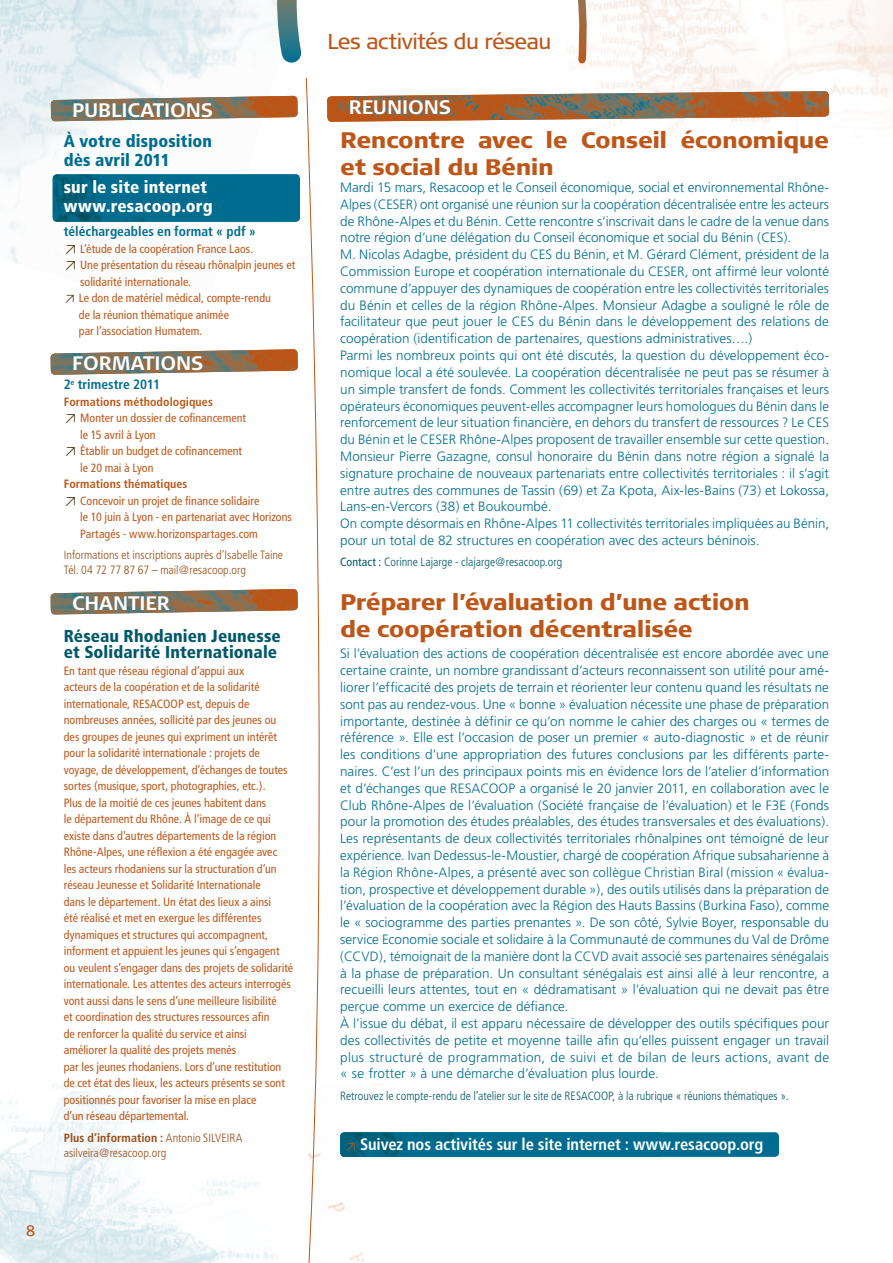
<style>
.page{position:relative;width:893px;height:1263px;background:#fff}
.page>*{position:absolute;margin:0;border:0;box-sizing:border-box;transform-origin:0 0}
.t1{font:900 22.5px/27px "Signa Column";letter-spacing:-.02em;color:#bc5719}
.t2{font:21.6px "Signa Column";letter-spacing:-.03em;color:#bc5719}
.t3{font:700 19.5px "Signa Column";letter-spacing:-.005em;color:#fff}
.t4{font:900 condensed 17.25px/16.5px "Frutiger";letter-spacing:.005em;color:#005869}
.t5{font:900 condensed 17.25px/19.5px "Frutiger";letter-spacing:.005em;color:#fff}
.t6{font:900 condensed 17.25px/19.5px "Frutiger";letter-spacing:.005em;color:#006d90}
.t7{font:700 condensed 16.5px "Frutiger";letter-spacing:-.005em;color:#fff}
.t8{font:15px "Signa Column";color:#bc5719}
.t9{font:300 13.5px/16.8px "Frutiger";letter-spacing:.005em;color:#006d90}
.t10{font:700 condensed 13.5px "Frutiger";letter-spacing:.005em;color:#006d90}
.t11{font:condensed 12px/16.5px "Frutiger";color:#bc5719}
.t12{font:300 condensed 12px/15px "Frutiger";color:#964d17}
.t13{font:300 condensed 12px "Frutiger";color:#005869}
.t14{font:700 condensed 12px "Frutiger";letter-spacing:.005em;color:#bc5719}
.s1{font-family:"DIN";font-stretch:normal;font-size:13.5px;color:#5e3e13}
.s2{font-family:"DIN";font-stretch:normal;color:#5e3e13}
.s3{font-weight:700}
.s4{font-weight:400}
.s5{font-family:"DIN";font-weight:400;font-stretch:normal;font-size:12px;color:#bc5719}
</style>
<div class="page">
<img style="left:100px;top:0;width:194px;height:147px">
<img style="left:0;top:0;width:100px;height:219px">
<img style="left:0;top:209px;width:35px;height:54px">
<img style="left:580px;top:0;width:313px;height:137px">
<img style="left:340px;top:1201px;width:25px;height:61px">
<img style="left:0;top:1079px;width:278px;height:184px">
<img style="left:340px;top:91px;width:489px;height:31px">
<img style="left:53px;top:174px;width:244px;height:48px">
<img style="left:51px;top:96px;width:246px;height:25px">
<img style="left:51px;top:349px;width:246px;height:26px">
<img style="left:51px;top:589px;width:246px;height:25px">
<svg style="left:297px;top:77px;width:43px;height:1186px"></svg>
<div style="left:340px;top:1132px;width:439px;height:25px;background:#006d90;border-radius:4px"></div>
<img style="left:340px;top:1132px;width:321px;height:25px">
<svg style="left:271px;top:0;width:31px;height:76px"></svg>
<svg style="left:567px;top:0;width:28px;height:67px"></svg>
<p class="t8" style="left:26px;top:1222px;width:11px">8</p>
<h3 class="t3" style="left:72px;top:99px;width:142px">PUBLICATIONS</h3>
<p class="t6" style="left:64px;top:131px;width:150px">À votre disposition dès avril 2011</p>
<p class="t5" style="left:64px;top:177px;width:150px">sur le site internet www.resacoop.org</p>
<p class="t10" style="left:64px;top:223px;width:194px">téléchargeables en format « pdf »</p>
<p class="t11" style="left:64px;top:240px;width:191px"><span class="s1">≥</span> L’étude de la coopération France Laos.</p>
<p class="t11" style="left:64px;top:257px;width:233px"><span class="s1">≥</span> Une présentation du réseau rhônalpin jeunes et</p>
<p class="t11" style="left:80px;top:273px;width:113px">solidarité internationale.</p>
<p class="t11" style="left:64px;top:290px;width:209px"><span class="s2">≥</span> Le don de matériel médical, compte-rendu</p>
<p class="t11" style="left:79px;top:306px;width:152px">de la réunion thématique animée</p>
<p class="t11" style="left:79px;top:323px;width:125px">par l’association Humatem.</p>
<h3 class="t3" style="left:72px;top:351px;width:133px">FORMATIONS</h3>
<p class="t10" style="left:64px;top:377px;width:98px">2<sup>e</sup> trimestre 2011</p>
<p class="t14" style="left:64px;top:394px;width:151px">Formations méthodologiques</p>
<p class="t11" style="left:64px;top:410px;width:184px"><span class="s1">≥</span> Monter un dossier de cofinancement</p>
<p class="t11" style="left:80px;top:426px;width:77px">le 15 avril à Lyon</p>
<p class="t11" style="left:64px;top:443px;width:180px"><span class="s1">≥</span> Établir un budget de cofinancement</p>
<p class="t11" style="left:80px;top:459px;width:75px">le 20 mai à Lyon</p>
<p class="t14" style="left:64px;top:477px;width:125px">Formations thématiques</p>
<p class="t11" style="left:64px;top:492px;width:197px"><span class="s1">≥</span> Concevoir un projet de finance solidaire</p>
<p class="t11" style="left:80px;top:509px;width:213px">le 10 juin à Lyon - en partenariat avec Horizons</p>
<p class="t11" style="left:80px;top:525px;width:179px">Partagés - www.horizonspartages.com</p>
<p class="t12" style="left:64px;top:548px;width:221px">Informations et inscriptions auprès d’Isabelle Taine<br>Tél. 04 72 77 87 67 – mail@resacoop.org</p>
<h3 class="t3" style="left:72px;top:592px;width:99px">CHANTIER</h3>
<p class="t4" style="left:64px;top:627px;width:218px">Réseau Rhodanien Jeunesse et Solidarité Internationale</p>
<p class="t11" style="left:64px;top:662px;width:231px">En tant que réseau régional d’appui aux<br>acteurs de la coopération et de la solidarité internationale, RESACOOP est, depuis de nombreuses années, sollicité par des jeunes ou des groupes de jeunes qui expriment un intérêt pour la solidarité internationale : projets de voyage, de développement, d’échanges de toutes sortes (musique, sport, photographies, etc.).<br>Plus de la moitié de ces jeunes habitent dans<br>le département du Rhône. À l’image de ce qui existe dans d’autres départements de la région Rhône-Alpes, une réflexion a été engagée avec<br>les acteurs rhodaniens sur la structuration d’un réseau Jeunesse et Solidarité Internationale<br>dans le département. Un état des lieux a ainsi<br>été réalisé et met en exergue les différentes dynamiques et structures qui accompagnent, informent et appuient les jeunes qui s’engagent ou veulent s’engager dans des projets de solidarité internationale. Les attentes des acteurs interrogés vont aussi dans le sens d’une meilleure lisibilité<br>et coordination des structures ressources afin<br>de renforcer la qualité du service et ainsi<br>améliorer la qualité des projets menés<br>par les jeunes rhodaniens. Lors d’une restitution de cet état des lieux, les acteurs présents se sont positionnés pour favoriser la mise en place<br>d’un réseau départemental.</p>
<p class="t12" style="left:64px;top:1130px;width:180px"><span class="s3">Plus d’information :</span> Antonio SILVEIRA asilveira@resacoop.org</p>
<h2 class="t2" style="left:327px;top:29px;width:225px">Les activités du réseau</h2>
<h3 class="t3" style="left:349px;top:96px;width:104px">REUNIONS</h3>
<h1 class="t1" style="left:340px;top:126px;width:490px">Rencontre avec le Conseil économique et social du Bénin</h1>
<p class="t9" style="left:340px;top:179px;width:490px">Mardi 15 mars, Resacoop et le Conseil économique, social et environnemental Rhône-Alpes (CESER) ont organisé une réunion sur la coopération décentralisée entre les acteurs de Rhône-Alpes et du Bénin. Cette rencontre s’inscrivait dans le cadre de la venue dans notre région d’une délégation du Conseil économique et social du Bénin (CES).<br>M. Nicolas Adagbe, président du CES du Bénin, et M. Gérard Clément, président de la Commission Europe et coopération internationale du CESER, ont affirmé leur volonté commune d’appuyer des dynamiques de coopération entre les collectivités territoriales du Bénin et celles de la région Rhône-Alpes. Monsieur Adagbe a souligné le rôle de facilitateur que peut jouer le CES du Bénin dans le développement des relations de coopération (identification de partenaires, questions administratives….)<br>Parmi les nombreux points qui ont été discutés, la question du développement éco&shy;nomique local a été soulevée. La coopération décentralisée ne peut pas se résumer à un simple transfert de fonds. Comment les collectivités territoriales françaises et leurs opérateurs économiques peuvent-elles accompagner leurs homologues du Bénin dans le renforcement de leur situation financière, en dehors du transfert de ressources ? Le CES du Bénin et le CESER Rhône-Alpes proposent de travailler ensemble sur cette question.<br>Monsieur Pierre Gazagne, consul honoraire du Bénin dans notre région a signalé la signature prochaine de nouveaux partenariats entre collectivités territoriales : il s’agit entre autres des communes de Tassin (69) et Za Kpota, Aix-les-Bains (73) et Lokossa, Lans-en-Vercors (38) et Boukoumbé.<br>On compte désormais en Rhône-Alpes 11 collectivités territoriales impliquées au Bénin, pour un total de 82 structures en coopération avec des acteurs béninois.</p>
<p class="t13" style="left:340px;top:555px;width:224px"><span class="s4">Contact :</span> Corinne Lajarge - clajarge@resacoop.org</p>
<h1 class="t1" style="left:340px;top:588px;width:411px">Préparer l’évaluation d’une action de coopération décentralisée</h1>
<p class="t9" style="left:340px;top:645px;width:490px">Si l’évaluation des actions de coopération décentralisée est encore abordée avec une certaine crainte, un nombre grandissant d’acteurs reconnaissent son utilité pour amé&shy;liorer l’efficacité des projets de terrain et réorienter leur contenu quand les résultats ne sont pas au rendez-vous. Une « bonne » évaluation nécessite une phase de préparation importante, destinée à définir ce qu’on nomme le cahier des charges ou « termes de référence ». Elle est l’occasion de poser un premier « auto-diagnostic » et de réunir les conditions d’une appropriation des futures conclusions par les différents parte&shy;naires. C’est l’un des principaux points mis en évidence lors de l’atelier d’information et d’échanges que RESACOOP a organisé le 20 janvier 2011, en collaboration avec le Club Rhône-Alpes de l’évaluation (Société française de l’évaluation) et le F3E (Fonds pour la promotion des études préalables, des études transversales et des évaluations).<br>Les représentants de deux collectivités territoriales rhônalpines ont témoigné de leur expérience. Ivan Dedessus-le-Moustier, chargé de coopération Afrique subsaharienne à la Région Rhône-Alpes, a présenté avec son collègue Christian Biral (mission « évalua&shy;tion, prospective et développement durable »), des outils utilisés dans la préparation de l’évaluation de la coopération avec la Région des Hauts Bassins (Burkina Faso), comme le « sociogramme des parties prenantes ». De son côté, Sylvie Boyer, responsable du service Economie sociale et solidaire à la Communauté de communes du Val de Drôme (CCVD), témoignait de la manière dont la CCVD avait associé ses partenaires sénégalais à la phase de préparation. Un consultant sénégalais est ainsi allé à leur rencontre, a recueilli leurs attentes, tout en « dédramatisant » l’évaluation qui ne devait pas être perçue comme un exercice de défiance.<br>À l’issue du débat, il est apparu nécessaire de développer des outils spécifiques pour des collectivités de petite et moyenne taille afin qu’elles puissent engager un travail plus structuré de programmation, de suivi et de bilan de leurs actions, avant de « se frotter » à une démarche d’évaluation plus lourde.</p>
<p class="t13" style="left:340px;top:1089px;width:450px">Retrouvez le compte-rendu de l’atelier sur le site de RESACOOP, à la rubrique « réunions thématiques ».</p>
<p class="t7" style="left:345px;top:1134px;width:420px"><span class="s5">≥</span> Suivez nos activités sur le site internet : www.resacoop.org</p>
</div>
